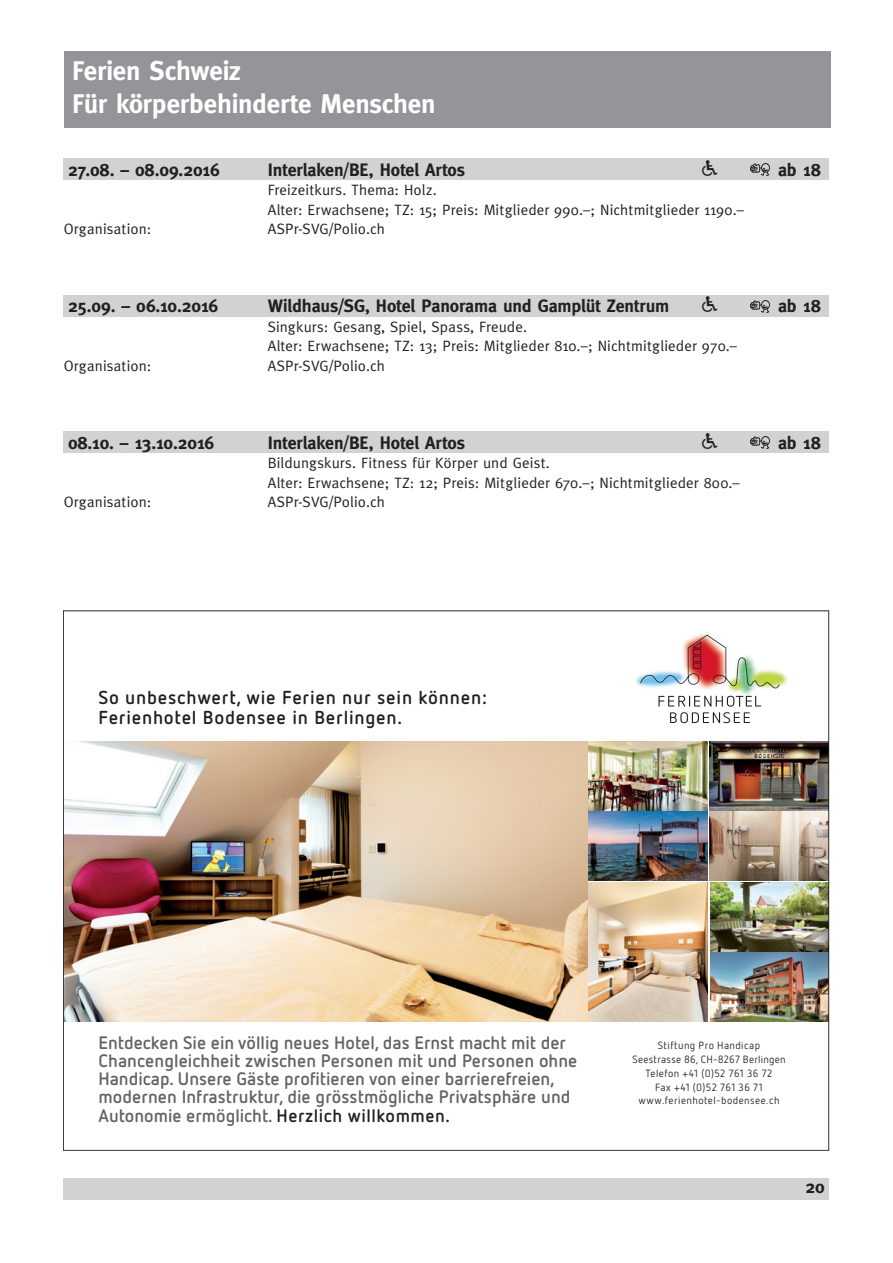
<style>
.page{position:relative;width:893px;height:1263px;background:#fff}
.page>*{position:absolute;margin:0;border:0;box-sizing:border-box;transform-origin:0 0}
.t1{font:700 27px/32.4px "Meta Plus";letter-spacing:-.01em;color:#fff}
.t2{font:700 18.75px/19.5px "Netto OT";letter-spacing:.04em;color:#231f20}
.t3{font:700 18px/18px "Netto OT";color:#636366}
.t4{font:700 18px "Meta Plus";letter-spacing:-.005em;color:#231f20}
.t5{font:18px "Communications P01";color:#231f20}
.t6{font:15px/19.5px "Meta Plus";letter-spacing:.01em;color:#231f20}
.t7{font:10.5px/13.8px "Netto OT";letter-spacing:.035em;color:#231f20;text-align:center}
.s1{color:#231f20}
</style>
<div class="page">
<div style="left:64px;top:1179px;width:765px;height:21px;background:#d1d2d4"></div>
<div style="left:64px;top:51px;width:766px;height:77px;background:#939598"></div>
<div style="left:64px;top:159px;width:765px;height:21px;background:#d1d2d4"></div>
<div style="left:64px;top:295px;width:765px;height:21px;background:#d1d2d4"></div>
<div style="left:64px;top:432px;width:765px;height:21px;background:#d1d2d4"></div>
<img style="left:750px;top:164px;width:20px;height:12px">
<img style="left:750px;top:300px;width:20px;height:12px">
<img style="left:750px;top:437px;width:20px;height:11px">
<img style="left:63px;top:610px;width:766px;height:541px">
<h1 class="t1" style="left:72px;top:57px;width:365px">Ferien Schweiz<br>Für körperbehinderte Menschen</h1>
<p class="t4" style="left:68px;top:162px;width:153px">27.08. – 08.09.2016</p>
<p class="t4" style="left:268px;top:162px;width:199px">Interlaken/BE, Hotel Artos</p>
<p class="t5" style="left:702px;top:159px;width:17px">P</p>
<p class="t4" style="left:778px;top:162px;width:44px">ab 18</p>
<p class="t6" style="left:268px;top:181px;width:478px">Freizeitkurs. Thema: Holz.<br>Alter: Erwachsene; TZ: 15; Preis: Mitglieder 990.–; Nichtmitglieder 1190.–</p>
<p class="t6" style="left:64px;top:220px;width:89px">Organisation:</p>
<p class="t6" style="left:268px;top:220px;width:119px">ASPr-SVG/Polio.ch</p>
<p class="t4" style="left:68px;top:299px;width:152px">25.09. – 06.10.2016</p>
<p class="t4" style="left:268px;top:299px;width:403px">Wildhaus/SG, Hotel Panorama und Gamplüt Zentrum</p>
<p class="t5" style="left:702px;top:295px;width:17px">P</p>
<p class="t4" style="left:778px;top:299px;width:44px">ab 18</p>
<p class="t6" style="left:268px;top:317px;width:471px">Singkurs: Gesang, Spiel, Spass, Freude.<br>Alter: Erwachsene; TZ: 13; Preis: Mitglieder 810.–; Nichtmitglieder 970.–</p>
<p class="t6" style="left:64px;top:356px;width:89px">Organisation:</p>
<p class="t6" style="left:268px;top:356px;width:119px">ASPr-SVG/Polio.ch</p>
<p class="t4" style="left:68px;top:435px;width:148px">08.10. – 13.10.2016</p>
<p class="t4" style="left:268px;top:435px;width:199px">Interlaken/BE, Hotel Artos</p>
<p class="t5" style="left:702px;top:432px;width:17px">P</p>
<p class="t4" style="left:778px;top:435px;width:44px">ab 18</p>
<p class="t6" style="left:268px;top:454px;width:473px">Bildungskurs. Fitness für Körper und Geist.<br>Alter: Erwachsene; TZ: 12; Preis: Mitglieder 670.–; Nichtmitglieder 800.–</p>
<p class="t6" style="left:64px;top:493px;width:89px">Organisation:</p>
<p class="t6" style="left:268px;top:493px;width:119px">ASPr-SVG/Polio.ch</p>
<p class="t2" style="left:98px;top:690px;width:390px">So unbeschwert, wie Ferien nur sein können:<br>Ferienhotel Bodensee in Berlingen.</p>
<p class="t3" style="left:98px;top:1036px;width:480px">Entdecken Sie ein völlig neues Hotel, das Ernst macht mit der Chancengleichheit zwischen Personen mit und Personen ohne Handicap. Unsere Gäste profitieren von einer barrierefreien, modernen Infrastruktur, die grösstmögliche Privatsphäre und Autonomie ermöglicht. <span class="s1">Herzlich willkommen.</span></p>
<p class="t7" style="left:632px;top:1039px;width:155px">Stiftung Pro Handicap<br>Seestrasse 86, CH-8267 Berlingen<br>Telefon +41 (0)52 761 36 72<br>Fax +41 (0)52 761 36 71 www.ferienhotel-bodensee.ch</p>
<p class="t4" style="left:806px;top:1180px;width:21px">20</p>
</div>
